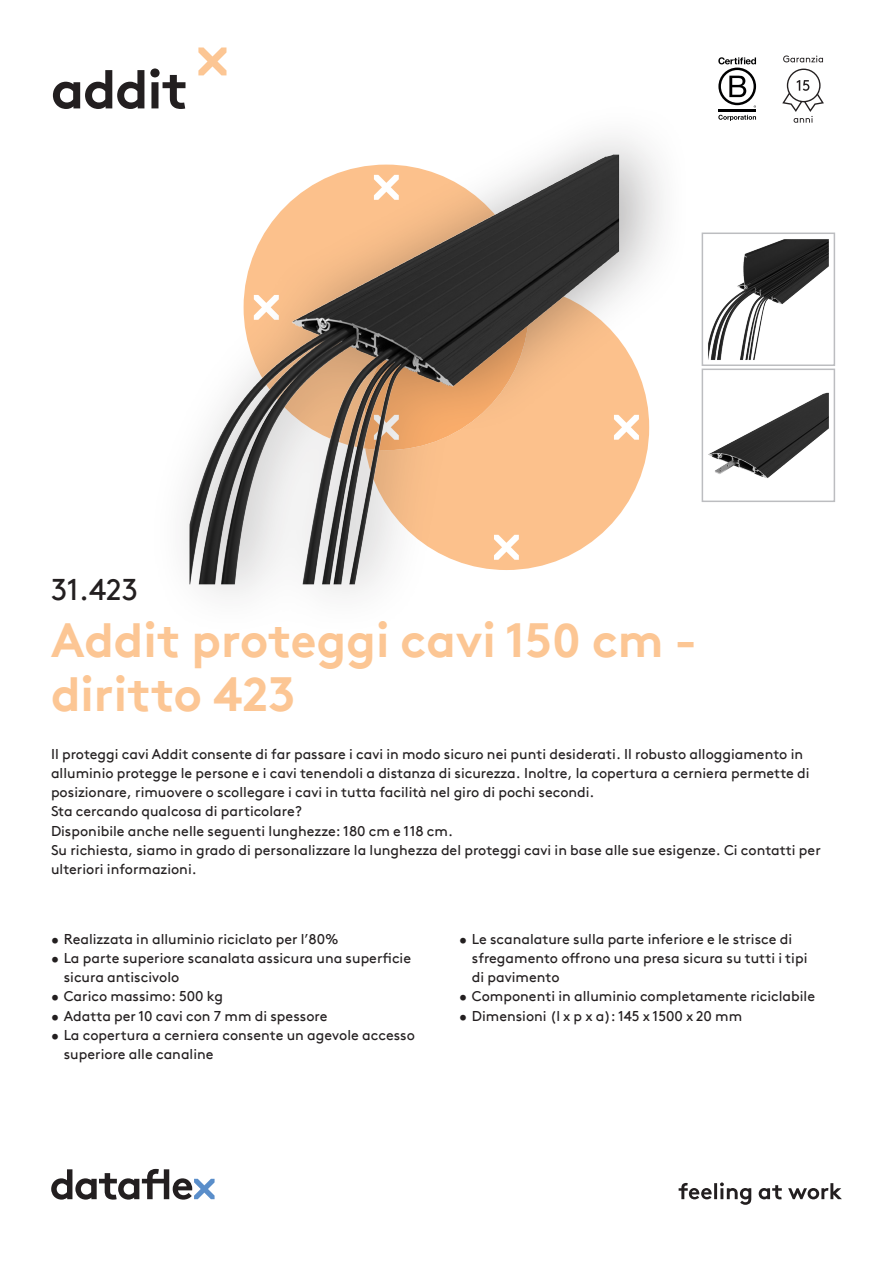
<style>
.page{position:relative;width:893px;height:1263px;background:#fff}
.page>*{position:absolute;margin:0;border:0;box-sizing:border-box;transform-origin:0 0}
.t1{font:700 54px "Brown Pro TT";letter-spacing:-.02em;color:#231f20}
.productnaam{font:700 48px/54px "Brown Pro TT";color:#fcc694}
.productnummer{font:30px "Brown Pro TT";color:#231f20}
.omschrijving{font:14.25px/19.2px "Brown Pro TT";color:#231f20}
</style>
<div class="page">
<svg style="left:51px;top:1169px;width:164px;height:30px"></svg>
<svg style="left:679px;top:1182px;width:163px;height:23px"></svg>
<svg style="left:198px;top:47px;width:28px;height:28px"></svg>
<svg style="left:783px;top:55px;width:40px;height:7px"></svg>
<svg style="left:782px;top:69px;width:42px;height:54px"></svg>
<hr style="left:718px;top:109px;width:38px;height:3px;background:#000001">
<svg style="left:718px;top:57px;width:38px;height:51px"></svg>
<svg style="left:718px;top:115px;width:38px;height:6px"></svg>
<img style="left:708px;top:239px;width:121px;height:121px">
<div style="left:702px;top:233px;width:133px;height:133px;border:2px solid #bcbdc0"></div>
<img style="left:708px;top:392px;width:121px;height:86px">
<div style="left:702px;top:369px;width:133px;height:133px;border:2px solid #bcbdc0"></div>
<img style="left:184px;top:137px;width:457px;height:458px">
<h1 class="t1" style="left:51px;top:46px;width:139px">addit</h1>
<p class="productnummer" style="left:51px;top:566px;width:88px">31.423</p>
<p class="productnaam" style="left:51px;top:608px;width:648px">Addit proteggi cavi 150 cm - diritto 423</p>
<p class="omschrijving" style="left:51px;top:743px;width:771px">Il proteggi cavi Addit consente di far passare i cavi in modo sicuro nei punti desiderati. Il robusto alloggiamento in alluminio protegge le persone e i cavi tenendoli a distanza di sicurezza. Inoltre, la copertura a cerniera permette di posizionare, rimuovere o scollegare i cavi in tutta facilità nel giro di pochi secondi.<br>Sta cercando qualcosa di particolare?<br>Disponibile anche nelle seguenti lunghezze: 180 cm e 118 cm.<br>Su richiesta, siamo in grado di personalizzare la lunghezza del proteggi cavi in base alle sue esigenze. Ci contatti per ulteriori informazioni.</p>
<p class="omschrijving" style="left:51px;top:928px;width:289px">• Realizzata in alluminio riciclato per l’80%</p>
<p class="omschrijving" style="left:64px;top:947px;width:349px;text-indent:-13px">• La parte superiore scanalata assicura una superficie sicura antiscivolo</p>
<p class="omschrijving" style="left:51px;top:986px;width:173px">• Carico massimo: 500 kg</p>
<p class="omschrijving" style="left:51px;top:1005px;width:278px">• Adatta per 10 cavi con 7 mm di spessore</p>
<p class="omschrijving" style="left:64px;top:1024px;width:353px;text-indent:-13px">• La copertura a cerniera consente un agevole accesso superiore alle canaline</p>
<p class="omschrijving" style="left:472px;top:928px;width:337px;text-indent:-13px">• Le scanalature sulla parte inferiore e le strisce di sfregamento offrono una presa sicura su tutti i tipi di pavimento</p>
<p class="omschrijving" style="left:459px;top:986px;width:357px">• Componenti in alluminio completamente riciclabile</p>
<p class="omschrijving" style="left:459px;top:1005px;width:285px">• Dimensioni (l x p x a): 145 x 1500 x 20 mm</p>
</div>
